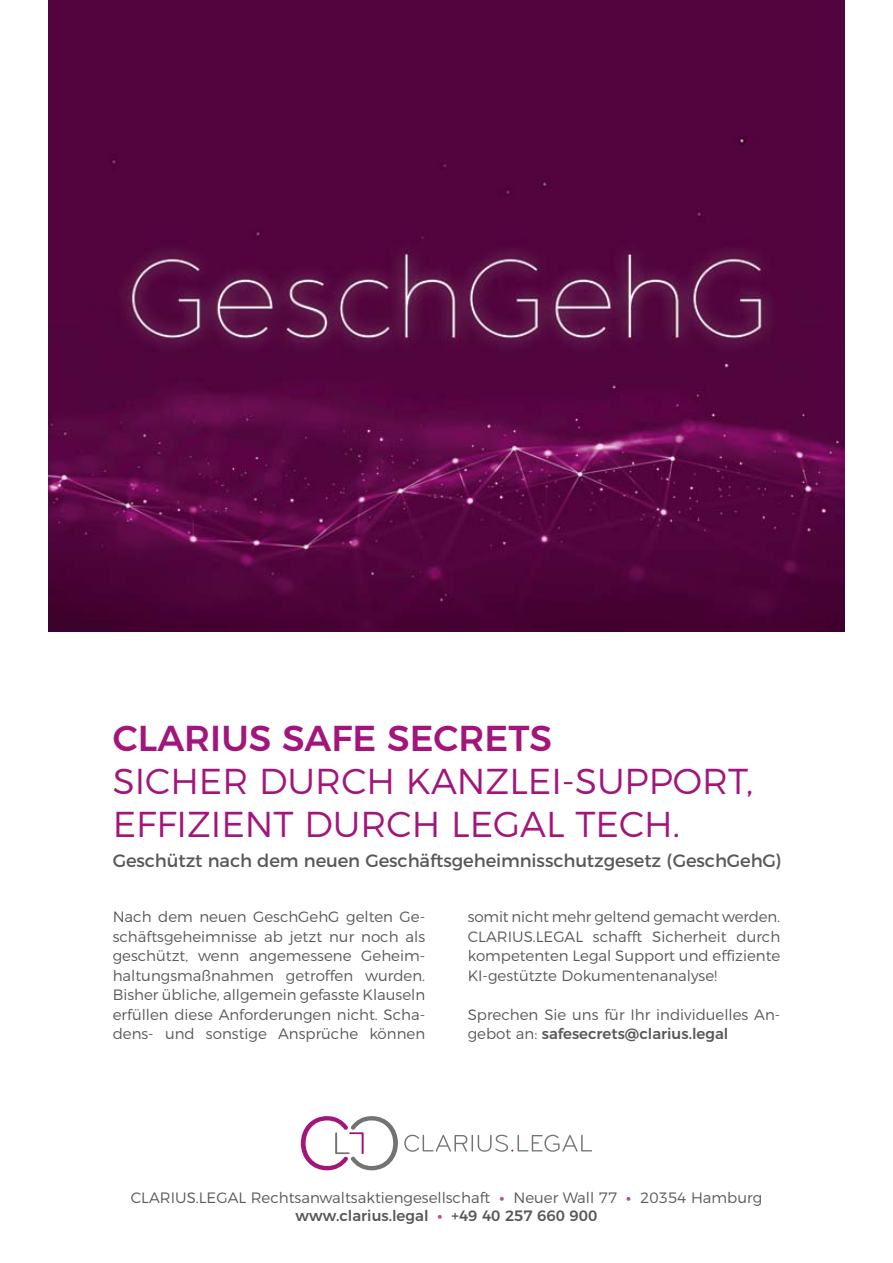
<style>
.page{position:relative;width:893px;height:1263px;background:#fff}
.page>*{position:absolute;margin:0;border:0;box-sizing:border-box;transform-origin:0 0}
.t1{font:300 36px/43.2px "Montserrat";color:#a2157b}
.t2{font:500 36px "Montserrat";color:#a2157b}
.t3{font:18px "Montserrat";letter-spacing:-.005em;color:#58585a}
.t4{font:300 15px/19.5px "Montserrat";color:#58585a;text-align:justify}
.s1{font-weight:500}
.s2{font-weight:700;color:#b25192}
</style>
<div class="page">
<img style="left:49px;top:0;width:795px;height:631px">
<svg style="left:404px;top:1135px;width:188px;height:17px"></svg>
<svg style="left:301px;top:1116px;width:97px;height:54px"></svg>
<h1 class="t2" style="left:113px;top:709px;width:441px">Clarius Safe Secrets</h1>
<h1 class="t1" style="left:113px;top:756px;width:642px">SICHER DURCH KANZLEI-SUPPORT,<br>EFFIZIENT DURCH LEGAL TECH.</h1>
<p class="t3" style="left:113px;top:846px;width:669px">Geschützt nach dem neuen Geschäftsgeheimnisschutzgesetz (GeschGehG)</p>
<p class="t4" style="left:113px;top:906px;width:314px">Nach dem neuen GeschGehG gelten Ge&shy;schäftsgeheimnisse ab jetzt nur noch als geschützt, wenn angemessene Geheim&shy;haltungsmaßnahmen getroffen wurden.<br>Bisher übliche, allgemein gefasste Klauseln erfüllen diese Anforderungen nicht. Scha&shy;dens- und sonstige Ansprüche können</p>
<p class="t4" style="left:468px;top:906px;width:314px">somit nicht mehr geltend gemacht werden.<br>CLARIUS.LEGAL schafft Sicherheit durch kompetenten Legal Support und effiziente KI-gestützte Dokumentenanalyse!</p>
<p class="t4" style="left:468px;top:1003px;width:314px">Sprechen Sie uns für Ihr individuelles An&shy;gebot an: <span class="s1">safesecrets@clarius.legal</span></p>
<p class="t4" style="left:131px;top:1188px;width:633px;line-height:18px;text-align:center">CLARIUS.LEGAL Rechtsanwaltsaktiengesellschaft <span class="s2">•</span> Neuer Wall 77 <span class="s2">•</span> 20354 Hamburg <span class="s1">www.clarius.legal</span> <span class="s2">•</span> <span class="s1">+49 40 257 660 900</span></p>
</div>
